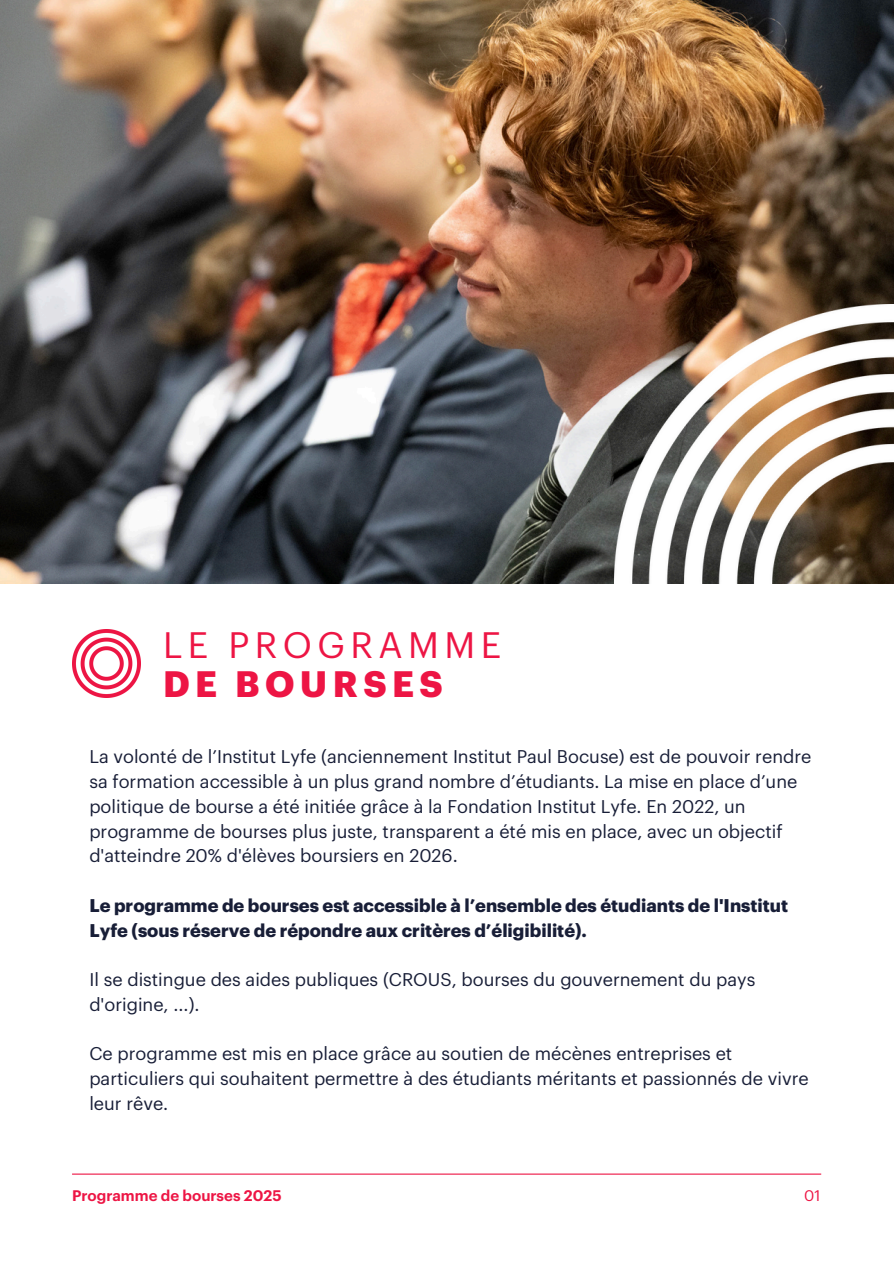
<style>
.page{position:relative;width:894px;height:1264px;background:#fff}
.page>*{position:absolute;margin:0;border:0;box-sizing:border-box;transform-origin:0 0}
.t1{font:36px/39.3px "Graphik";letter-spacing:.15em;color:#ed1544}
.t2{font:18px/24.8px "Graphik";color:#181e37}
.t3{font:700 18px/24.8px "Graphik";color:#181e37}
.t4{font:600 15px "Graphik";color:#ed1544}
.t5{font:15px "Graphik";color:#ed1544}
.s1{font-weight:700}
</style>
<div class="page">
<img style="left:0;top:0;width:893px;height:583px">
<hr style="left:72px;top:1173px;width:749px;height:1px;background:#ed1544">
<img style="left:72px;top:629px;width:69px;height:69px">
<img style="left:614px;top:305px;width:279px;height:279px">
<p class="t1" style="left:163px;top:626px;width:339px">LE PROGRAMME<br><span class="s1">DE BOURSES</span></p>
<h1 class="t2" style="left:89px;top:745px;width:723px">La volonté de l’Institut Lyfe (anciennement Institut Paul Bocuse) est de pouvoir rendre sa formation accessible à un plus grand nombre d’étudiants. La mise en place d’une politique de bourse a été initiée grâce à la Fondation Institut Lyfe. En 2022, un programme de bourses plus juste, transparent a été mis en place, avec un objectif d'atteindre 20% d'élèves boursiers en 2026.</h1>
<h3 class="t3" style="left:89px;top:893px;width:700px">Le programme de bourses est accessible à l’ensemble des étudiants de l'Institut<br>Lyfe (sous réserve de répondre aux critères d’éligibilité).</h3>
<h2 class="t2" style="left:89px;top:968px;width:667px">Il se distingue des aides publiques (CROUS, bourses du gouvernement du pays d'origine, ...).</h2>
<h3 class="t2" style="left:89px;top:1042px;width:720px">Ce programme est mis en place grâce au soutien de mécènes entreprises et particuliers qui souhaitent permettre à des étudiants méritants et passionnés de vivre leur rêve.</h3>
<p class="t4" style="left:72px;top:1188px;width:211px">Programme de bourses 2025</p>
<h3 class="t5" style="left:804px;top:1188px;width:18px">01</h3>
</div>
